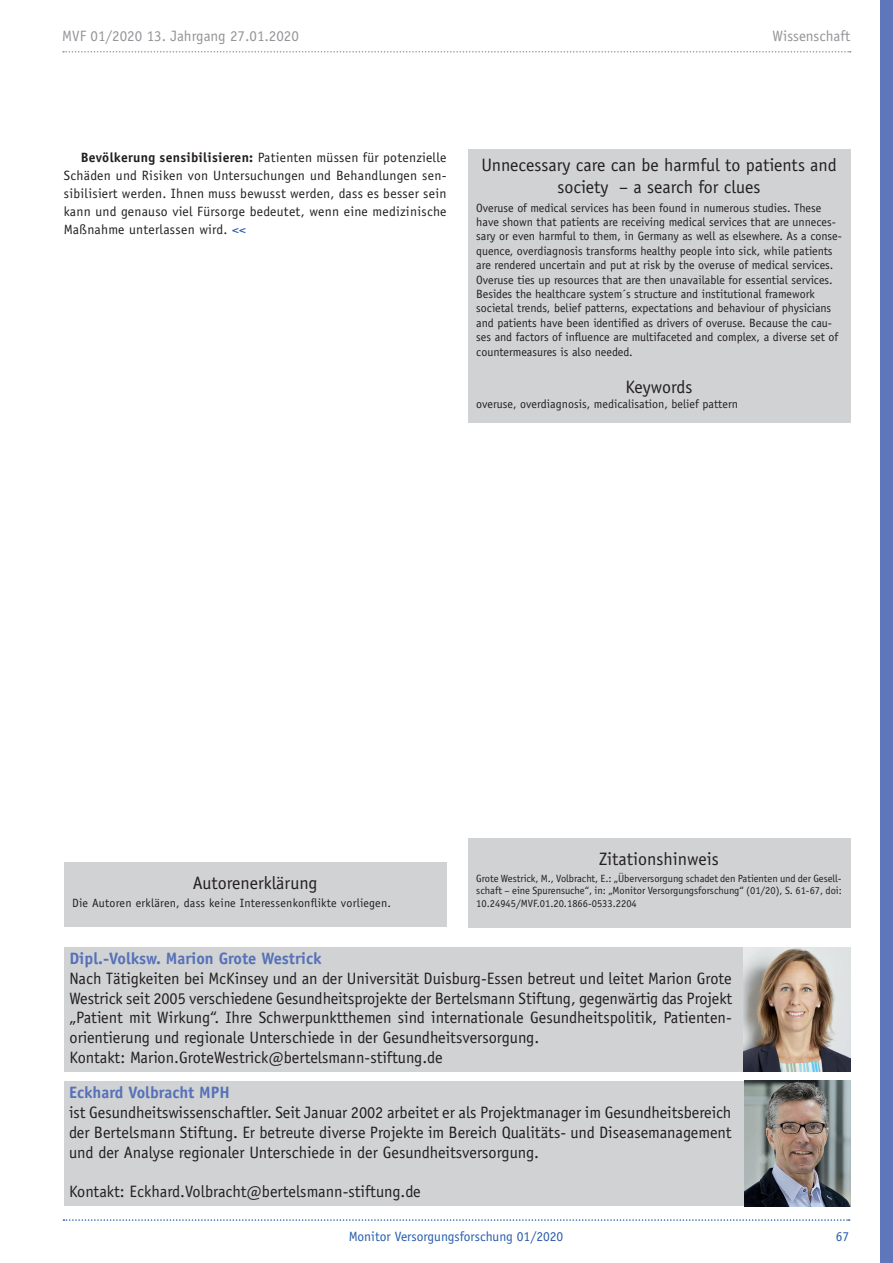
<style>
.page{position:relative;width:893px;height:1263px;background:#fff}
.page>*{position:absolute;margin:0;border:0;box-sizing:border-box;transform-origin:0 0}
.t1{font:18px/21.6px "Officina Sans";color:#231f20;text-align:center}
.t2{font:16.5px/19.8px "Officina Sans";color:#231f20}
.t3{font:700 16.5px "Officina Sans";color:#5671b7}
.t4{font:15px "Officina Sans";color:#939598}
.t5{font:13.5px/18px "Officina Sans";letter-spacing:.02em;color:#231f20;text-align:justify}
.t6{font:13.5px "Officina Sans";color:#275caa}
.t7{font:12px/14.4px "Officina Sans";color:#231f20}
.t8{font:12px "Officina Sans";letter-spacing:.02em;color:#231f20}
.t9{font:10.5px/12.6px "Officina Sans";color:#231f20;text-align:justify}
.s1{font-weight:700}
.s2{color:#275caa}
</style>
<div class="page">
<svg style="left:63px;top:51px;width:788px;height:2px"></svg>
<svg style="left:63px;top:1219px;width:787px;height:2px"></svg>
<div style="left:880px;top:0;width:13px;height:1263px;background:#5f77ba"></div>
<div style="left:468px;top:838px;width:382px;height:90px;background:#d1d2d4"></div>
<div style="left:64px;top:947px;width:787px;height:125px;background:#d1d2d4"></div>
<div style="left:64px;top:862px;width:382px;height:65px;background:#d1d2d4"></div>
<div style="left:64px;top:1081px;width:786px;height:125px;background:#d1d2d4"></div>
<div style="left:468px;top:149px;width:382px;height:273px;background:#d1d2d4"></div>
<img style="left:744px;top:947px;width:106px;height:125px">
<img style="left:745px;top:1080px;width:105px;height:126px">
<p class="t4" style="left:62px;top:27px;width:238px">MVF 01/2020 13. Jahrgang 27.01.2020</p>
<p class="t4" style="left:773px;top:27px;width:79px">Wissenschaft</p>
<p class="t5" style="left:64px;top:148px;width:384px;text-indent:17px"><span class="s1">Bevölkerung sensibilisieren:</span> Patienten müssen für potenzielle Schäden und Risiken von Untersuchungen und Behandlungen sen&shy;sibilisiert werden. Ihnen muss bewusst werden, dass es besser sein kann und genauso viel Fürsorge bedeutet, wenn eine medizinische Maßnahme unterlassen wird. <span class="s2">&lt;&lt;</span></p>
<h1 class="t1" style="left:482px;top:155px;width:357px">Unnecessary care can be harmful to patients and society – a search for clues</h1>
<p class="t7" style="left:476px;top:200px;width:367px">Overuse of medical services has been found in numerous studies. These have shown that patients are receiving medical services that are unneces&shy;sary or even harmful to them, in Germany as well as elsewhere. As a conse&shy;quence, overdiagnosis transforms healthy people into sick, while patients are rendered uncertain and put at risk by the overuse of medical services.<br>Overuse ties up resources that are then unavailable for essential services.<br>Besides the healthcare system´s structure and institutional framework societal trends, belief patterns, expectations and behaviour of physicians and patients have been identified as drivers of overuse. Because the cau&shy;ses and factors of influence are multifaceted and complex, a diverse set of countermeasures is also needed.</p>
<h1 class="t1" style="left:626px;top:377px;width:69px">Keywords</h1>
<p class="t7" style="left:476px;top:397px;width:263px">overuse, overdiagnosis, medicalisation, belief pattern</p>
<h1 class="t1" style="left:193px;top:872px;width:126px">Autorenerklärung</h1>
<p class="t8" style="left:72px;top:896px;width:320px">Die Autoren erklären, dass keine Interessenkonflikte vorliegen.</p>
<h1 class="t1" style="left:599px;top:848px;width:121px">Zitationshinweis</h1>
<p class="t9" style="left:476px;top:872px;width:367px">Grote Westrick, M., Volbracht, E.: „Überversorgung schadet den Patienten und der Gesell&shy;schaft – eine Spurensuche“, in: „Monitor Versorgungsforschung“ (01/20), S. 61-67, doi:<br>10.24945/MVF.01.20.1866-0533.2204</p>
<h2 class="t3" style="left:69px;top:948px;width:254px">Dipl.-Volksw. Marion Grote Westrick</h2>
<p class="t2" style="left:69px;top:968px;width:664px">Nach Tätigkeiten bei McKinsey und an der Universität Duisburg-Essen betreut und leitet Marion Grote Westrick seit 2005 verschiedene Gesundheitsprojekte der Bertelsmann Stiftung, gegenwärtig das Projekt „Patient mit Wirkung“. Ihre Schwerpunktthemen sind internationale Gesundheitspolitik, Patienten&shy;orientierung und regionale Unterschiede in der Gesundheitsversorgung.<br>Kontakt: Marion.GroteWestrick@bertelsmann-stiftung.de</p>
<h2 class="t3" style="left:69px;top:1082px;width:162px">Eckhard Volbracht MPH</h2>
<p class="t2" style="left:69px;top:1103px;width:664px;text-align:justify">ist Gesundheitswissenschaftler. Seit Januar 2002 arbeitet er als Projektmanager im Gesundheitsbereich der Bertelsmann Stiftung. Er betreute diverse Projekte im Bereich Qualitäts- und Diseasemanagement und der Analyse regionaler Unterschiede in der Gesundheitsversorgung.</p>
<h2 class="t2" style="left:69px;top:1182px;width:353px">Kontakt: Eckhard.Volbracht@bertelsmann-stiftung.de</h2>
<p class="t6" style="left:349px;top:1228px;width:216px">Monitor Versorgungsforschung 01/2020</p>
<p class="t6" style="left:836px;top:1228px;width:15px">67</p>
</div>
